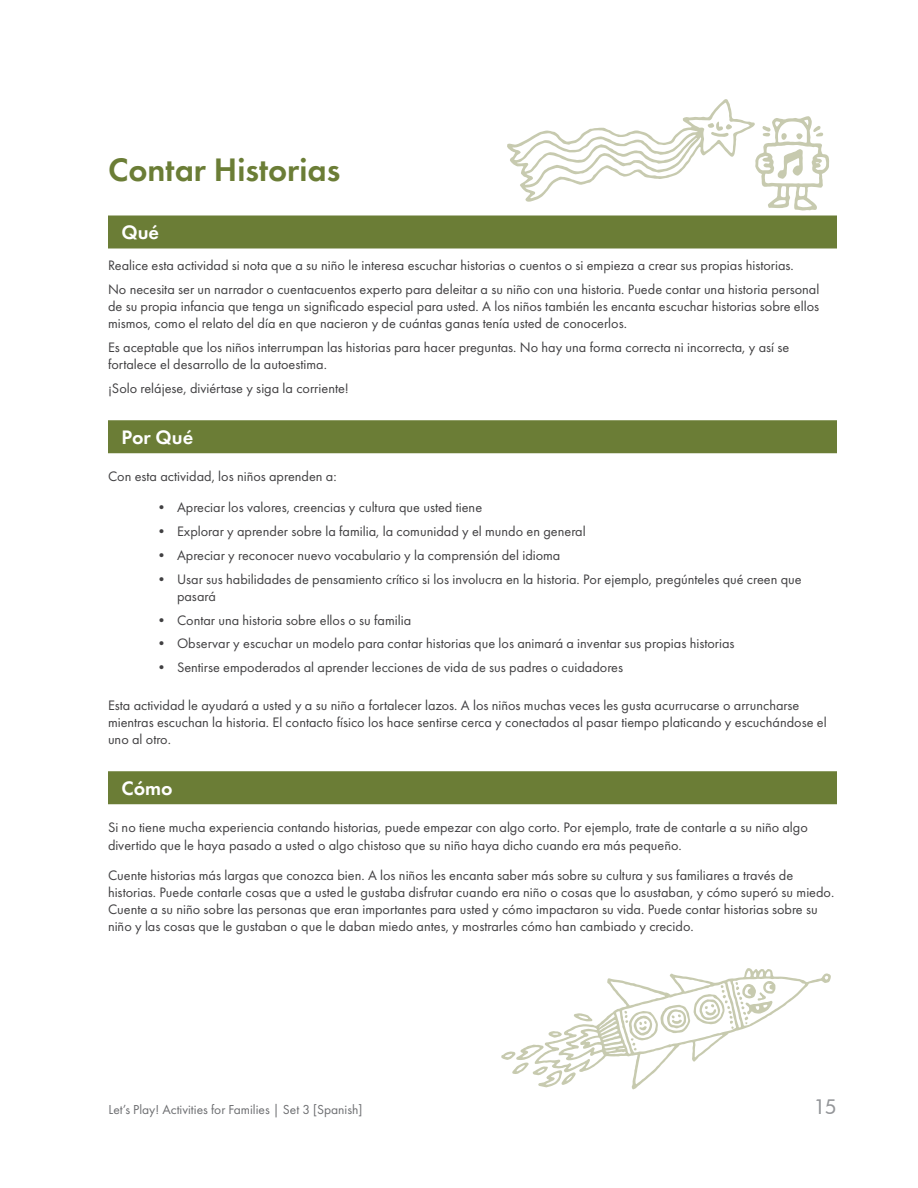
<style>
.page{position:relative;width:918px;height:1188px;background:#fff}
.page>*{position:absolute;margin:0;border:0;box-sizing:border-box;transform-origin:0 0}
.title_green{font:600 33.75px "Futura PT";color:#6b7d36}
.what_how_green{font:600 20.25px "Futura PT";color:#fff}
.t1{font:500 19.5px "Futura";color:#939598}
.body{font:14.25px/17.1px "Futura PT";color:#414042}
.t2{font:13.5px "Futura PT";color:#6d6e71}
</style>
<div class="page">
<div style="left:108px;top:216px;width:729px;height:33px;background:#6b7d36"></div>
<div style="left:108px;top:420px;width:729px;height:33px;background:#6b7d36"></div>
<div style="left:108px;top:771px;width:729px;height:33px;background:#6b7d36"></div>
<svg style="left:507px;top:99px;width:322px;height:112px"></svg>
<svg style="left:501px;top:968px;width:330px;height:121px"></svg>
<p class="title_green" style="left:108px;top:149px;width:234px">Contar Historias</p>
<p class="what_how_green" style="left:122px;top:220px;width:39px">Qué</p>
<p class="body" style="left:108px;top:257px;width:687px">Realice esta actividad si nota que a su niño le interesa escuchar historias o cuentos o si empieza a crear sus propias historias.</p>
<p class="body" style="left:108px;top:280px;width:713px;text-align:justify">No necesita ser un narrador o cuentacuentos experto para deleitar a su niño con una historia. Puede contar una historia personal de su propia infancia que tenga un significado especial para usted. A los niños también les encanta escuchar historias sobre ellos mismos, como el relato del día en que nacieron y de cuántas ganas tenía usted de conocerlos.</p>
<p class="body" style="left:108px;top:338px;width:683px">Es aceptable que los niños interrumpan las historias para hacer preguntas. No hay una forma correcta ni incorrecta, y así se fortalece el desarrollo de la autoestima.</p>
<p class="body" style="left:108px;top:379px;width:242px">¡Solo relájese, diviértase y siga la corriente!</p>
<p class="what_how_green" style="left:122px;top:425px;width:73px">Por Qué</p>
<p class="body" style="left:108px;top:468px;width:230px">Con esta actividad, los niños aprenden a:</p>
<p class="body" style="left:154px;top:499px;width:329px">• Apreciar los valores, creencias y cultura que usted tiene</p>
<p class="body" style="left:154px;top:523px;width:433px">• Explorar y aprender sobre la familia, la comunidad y el mundo en general</p>
<p class="body" style="left:154px;top:546px;width:407px">• Apreciar y reconocer nuevo vocabulario y la comprensión del idioma</p>
<p class="body" style="left:177px;top:570px;width:626px;text-indent:-22px">• Usar sus habilidades de pensamiento crítico si los involucra en la historia. Por ejemplo, pregúnteles qué creen que pasará</p>
<p class="body" style="left:154px;top:611px;width:258px">• Contar una historia sobre ellos o su familia</p>
<p class="body" style="left:154px;top:635px;width:582px">• Observar y escuchar un modelo para contar historias que los animará a inventar sus propias historias</p>
<p class="body" style="left:154px;top:659px;width:470px">• Sentirse empoderados al aprender lecciones de vida de sus padres o cuidadores</p>
<p class="body" style="left:108px;top:696px;width:720px">Esta actividad le ayudará a usted y a su niño a fortalecer lazos. A los niños muchas veces les gusta acurrucarse o arruncharse mientras escuchan la historia. El contacto físico los hace sentirse cerca y conectados al pasar tiempo platicando y escuchándose el uno al otro.</p>
<p class="what_how_green" style="left:122px;top:776px;width:53px">Cómo</p>
<p class="body" style="left:108px;top:819px;width:701px">Si no tiene mucha experiencia contando historias, puede empezar con algo corto. Por ejemplo, trate de contarle a su niño algo divertido que le haya pasado a usted o algo chistoso que su niño haya dicho cuando era más pequeño.</p>
<p class="body" style="left:108px;top:867px;width:728px">Cuente historias más largas que conozca bien. A los niños les encanta saber más sobre su cultura y sus familiares a través de historias. Puede contarle cosas que a usted le gustaba disfrutar cuando era niño o cosas que lo asustaban, y cómo superó su miedo.<br>Cuente a su niño sobre las personas que eran importantes para usted y cómo impactaron su vida. Puede contar historias sobre su niño y las cosas que le gustaban o que le daban miedo antes, y mostrarles cómo han cambiado y crecido.</p>
<p class="t2" style="left:109px;top:1102px;width:255px">Let’s Play! Activities for Families | Set 3 [Spanish]</p>
<h3 class="t1" style="left:814px;top:1094px;width:24px">15</h3>
</div>
